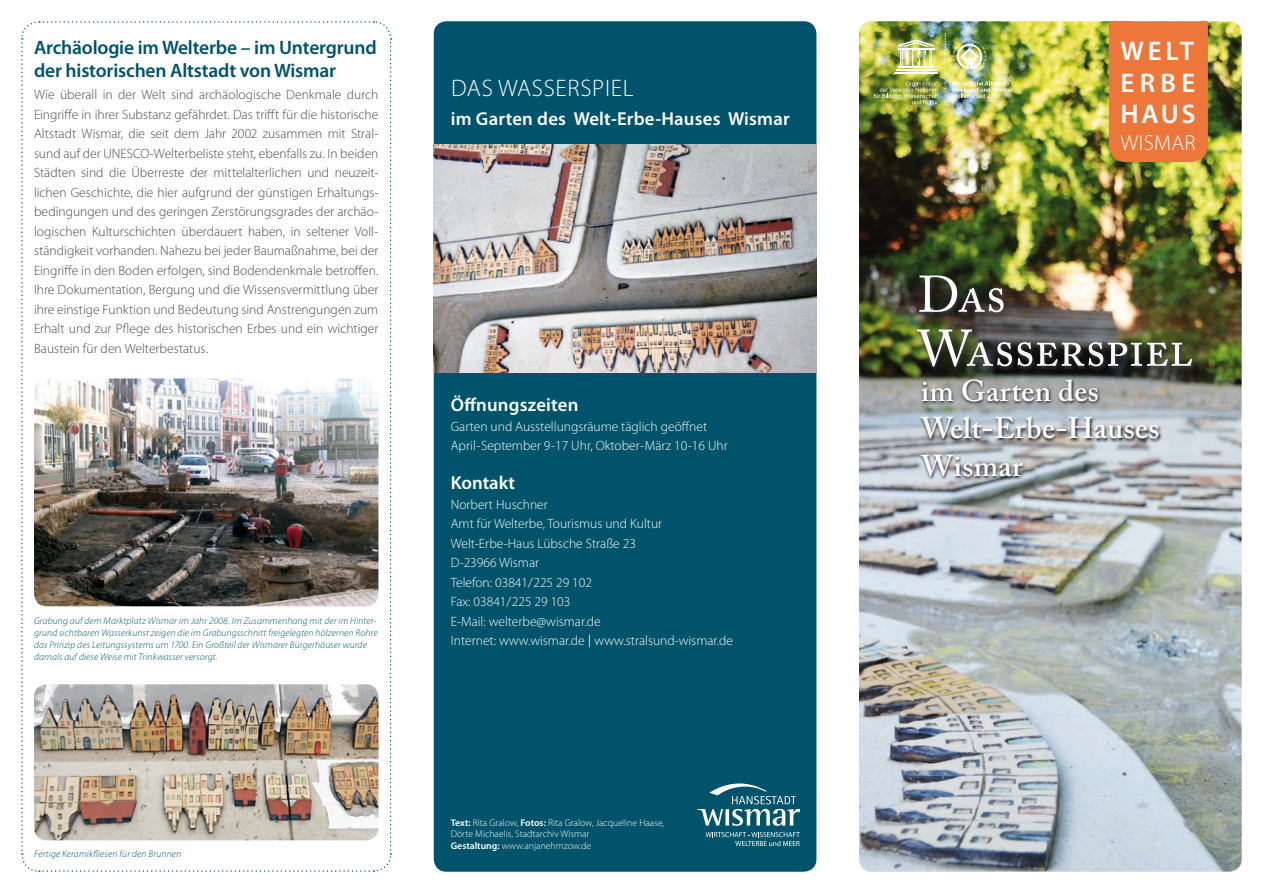
<style>
.page{position:relative;width:1263px;height:893px;background:#fff}
.page>*{position:absolute;margin:0;border:0;box-sizing:border-box;transform-origin:0 0}
.t1{font:51px/54px "Adobe Caslon Pro";letter-spacing:-.01em;color:#fff}
.t2{font:600 30px/37.5px "Adobe Caslon Pro";letter-spacing:.01em;color:#fff}
.t3{font:600 27px/31.5px "Myriad Pro";letter-spacing:.125em;color:#fff;text-align:justify}
.t4{font:300 24px "Myriad Pro";letter-spacing:.03em;color:#fff}
.t5{font:300 21.75px "Myriad Pro";letter-spacing:.02em;color:#fff}
.t6{font:600 19.5px/23.4px "Myriad Pro";letter-spacing:-.01em;color:#00536a}
.t7{font:600 18.75px "Myriad Pro";letter-spacing:.01em;color:#fff}
.t8{font:300 13.5px/19.5px "Myriad Pro";color:#45494d;text-align:justify}
.t9{font:300 13.5px/19.5px "Myriad Pro";color:#fff}
.t10{font:italic 300 9.75px/12px "Myriad Pro";letter-spacing:.015em;color:#00536a}
.t11{font:300 9.75px/11.7px "Myriad Pro";color:#fff}
.s1{font-size:18px}
.s2{font-weight:600}
</style>
<div class="page">
<img style="left:859px;top:21px;width:383px;height:851px">
<hr style="left:898px;top:67px;width:36px;height:1px;background:#fff">
<hr style="left:896px;top:69px;width:40px;height:2px;background:#fff">
<hr style="left:894px;top:72px;width:44px;height:1px;background:#fff">
<svg style="left:898px;top:40px;width:36px;height:26px"></svg>
<svg style="left:873px;top:81px;width:65px;height:23px"></svg>
<svg style="left:952px;top:81px;width:61px;height:17px"></svg>
<svg style="left:944px;top:33px;width:2px;height:70px"></svg>
<svg style="left:952px;top:40px;width:35px;height:33px"></svg>
<div style="left:915px;top:273px;width:289px;height:105px;background:#1a171c;opacity:.52"></div>
<div style="left:1109px;top:21px;width:99px;height:141px;background:#ed763b"></div>
<div style="left:434px;top:21px;width:382px;height:851px;background:#00536a;border-radius:13px"></div>
<img style="left:434px;top:145px;width:382px;height:227px">
<svg style="left:706px;top:832px;width:94px;height:14px"></svg>
<svg style="left:697px;top:783px;width:103px;height:43px"></svg>
<svg style="left:21px;top:21px;width:371px;height:851px"></svg>
<img style="left:34px;top:378px;width:344px;height:228px">
<img style="left:34px;top:684px;width:344px;height:156px">
<svg style="left:919px;top:378px;width:243px;height:103px;background:#9ca1a5"></svg>
<h3 class="t6" style="left:34px;top:35px;width:344px">Archäologie im Welterbe – im Untergrund der historischen Altstadt von Wismar</h3>
<p class="t8" style="left:34px;top:85px;width:346px">Wie überall in der Welt sind archäologische Denkmale durch Eingriffe in ihrer Substanz gefährdet. Das trifft für die historische Altstadt Wismar, die seit dem Jahr 2002 zusammen mit Stral&shy;sund auf der UNESCO-Welterbeliste steht, ebenfalls zu. I n beiden Städten sind die Überreste der mittelalterlichen und neuzeit&shy;lichen Geschichte, die hier aufgrund der günstigen Erhaltungs&shy;bedingungen und des geringen Zerstörungsgrades der archäo&shy;logischen Kulturschichten überdauert haben, in seltener Voll&shy;ständigkeit vorhanden. Nahezu bei jeder Baumaßnahme, bei der Eingriffe in den Boden erfolgen, sind Bodendenkmale betroffen.<br>I hre Dokumentation, Bergung und die Wissensvermittlung über ihre einstige Funktion und Bedeutung sind Anstrengungen zum Erhalt und zur Pflege des historischen Erbes und ein wichtiger Baustein für den Welterbestatus.</p>
<p class="t10" style="left:34px;top:614px;width:345px">Grabung auf dem Marktplatz Wismar im Jahr 2008. Im Zusammenhang mit der im Hinter&shy;grund sichtbaren Wasserkunst zeigen die im Grabungsschnitt freigelegten hölzernen Rohre das Prinzip des Leitungssystems um 1700. Ein Großteil der Wismarer Bürgerhäuser wurde damals auf diese Weise mit Trinkwasser versorgt.</p>
<p class="t10" style="left:34px;top:847px;width:149px">Fertige Keramikfliesen für den Brunnen</p>
<h3 class="t4" style="left:451px;top:74px;width:184px">Das Wasserspiel</h3>
<h3 class="t7" style="left:451px;top:106px;width:340px">im Garten des Welt-Erbe-Hauses Wismar</h3>
<h3 class="t7" style="left:451px;top:393px;width:129px">Öffnungszeiten</h3>
<p class="t9" style="left:451px;top:416px;width:278px">Garten und Ausstellungsräume täglich geöffnet<br>April- September 9-17 Uhr, Oktober- März 10-16 Uhr</p>
<h3 class="t7" style="left:451px;top:471px;width:66px">Kontakt</h3>
<p class="t9" style="left:451px;top:494px;width:284px">Norbert Huschner<br>Amt für Welterbe, Tourismus und Kultur<br>Welt-Erbe-Haus Lübsche Straße 23<br>D-23966 Wismar<br>Telefon: 03841/225 29 102<br>Fax: 03841/225 29 103<br>E-Mail: welterbe@wismar.de<br>I nternet: www.wismar.de <span class="s1">I</span> www.stralsund-wismar.de</p>
<p class="t11" style="left:451px;top:816px;width:215px"><span class="s2">Text:</span> Rita Gralow, <span class="s2">Fotos:</span> Rita Gralow, Jacqueline Haase,<br>Dörte Michaelis, Stadtarchiv Wismar<br><span class="s2">Gestaltung:</span> www.anjanehmzow.de</p>
<h3 class="t3" style="left:1120px;top:35px;width:77px">Welt Erbe Haus</h3>
<h3 class="t5" style="left:1120px;top:129px;width:77px">Wismar</h3>
<h1 class="t1" style="left:918px;top:267px;width:276px">Das<br>Wasserspiel</h1>
<h2 class="t2" style="left:921px;top:372px;width:240px">im Garten des<br>Welt-Erbe-Hauses<br>Wismar</h2>
</div>
